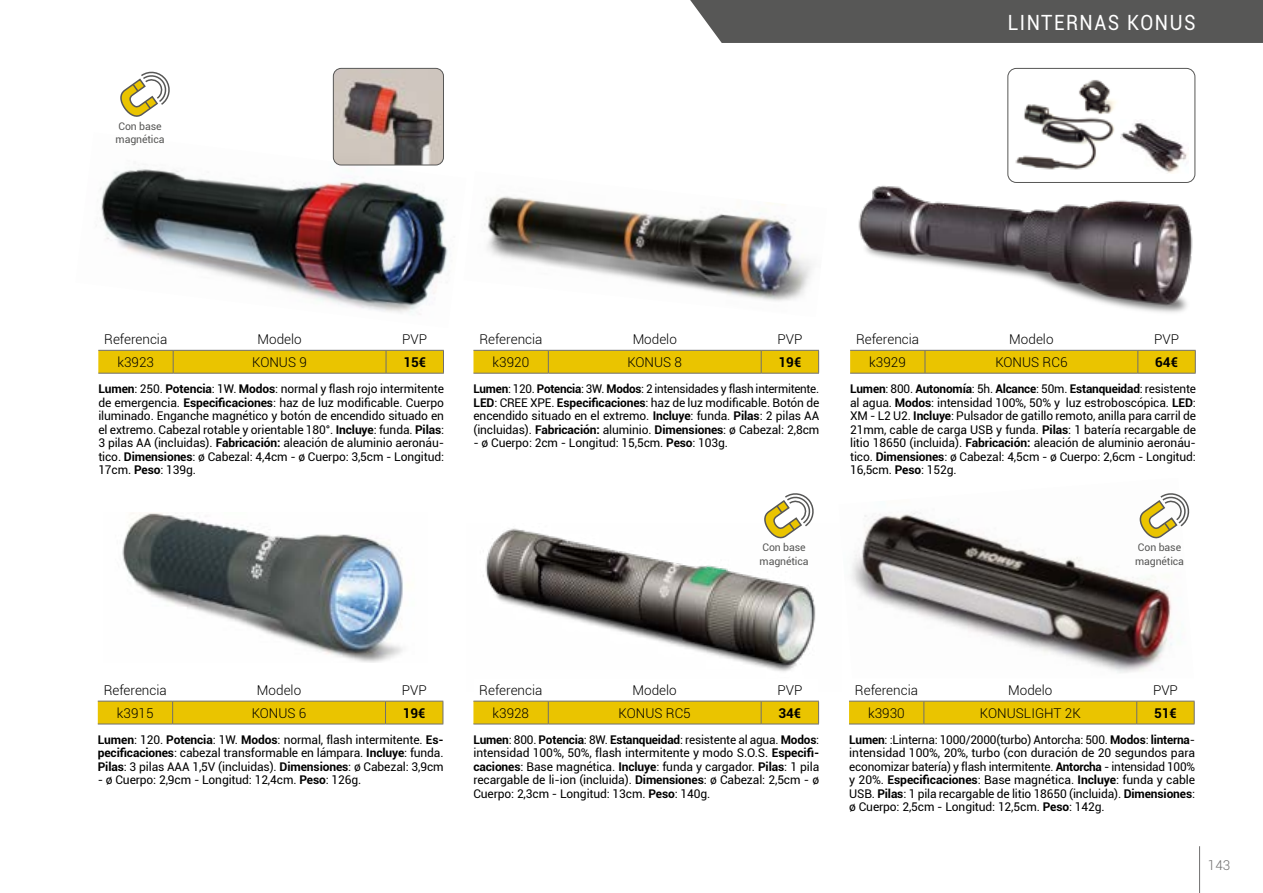
<style>
.page{position:relative;width:1263px;height:893px;background:#fff}
.page>*{position:absolute;margin:0;border:0;box-sizing:border-box;transform-origin:0 0}
.Sección_pág__Der{font:21px "Roboto";letter-spacing:.08em;color:#fff;scale:.9 1}
.t1{font:300 13.5px "Roboto";color:#000}
.t2{font:700 13.5px "Roboto";color:#000}
.t3{font:300 13.5px "Roboto";color:#706f6f}
.t4{font:12px/13.5px "Roboto";letter-spacing:-.01em;color:#000;text-align:justify}
.t5{font:10.5px/13.5px "Roboto";letter-spacing:-.01em;color:#575756}
.s1{font-weight:700}
</style>
<div class="page">
<img style="left:122px;top:513px;width:281px;height:150px">
<div style="left:690px;top:0;width:573px;height:43px;background:#575756"></div>
<img style="left:858px;top:173px;width:338px;height:140px">
<img style="left:1008px;top:68px;width:113px;height:114px">
<div style="left:1007px;top:68px;width:188px;height:115px;border:1px solid #575756;border-radius:9px"></div>
<img style="left:1120px;top:119px;width:67px;height:54px">
<hr style="left:850px;top:373px;width:75px;height:1px;background:#706f6f">
<hr style="left:925px;top:373px;width:213px;height:1px;background:#706f6f">
<hr style="left:1138px;top:373px;width:58px;height:1px;background:#706f6f">
<svg style="left:850px;top:349px;width:346px;height:24px;background:#e4c10f"></svg>
<hr style="left:1138px;top:350px;width:58px;height:1px;background:#706f6f">
<hr style="left:98px;top:724px;width:75px;height:1px;background:#706f6f">
<hr style="left:173px;top:724px;width:212px;height:1px;background:#706f6f">
<hr style="left:385px;top:724px;width:58px;height:1px;background:#706f6f">
<svg style="left:98px;top:700px;width:346px;height:24px;background:#e2c00e"></svg>
<hr style="left:385px;top:701px;width:58px;height:1px;background:#706f6f">
<img style="left:484px;top:196px;width:328px;height:105px">
<hr style="left:473px;top:373px;width:75px;height:1px;background:#706f6f">
<hr style="left:548px;top:373px;width:213px;height:1px;background:#706f6f">
<hr style="left:761px;top:373px;width:58px;height:1px;background:#706f6f">
<svg style="left:473px;top:349px;width:346px;height:24px;background:#e4c10f"></svg>
<hr style="left:761px;top:350px;width:58px;height:1px;background:#706f6f">
<img style="left:100px;top:132px;width:348px;height:183px">
<hr style="left:98px;top:373px;width:75px;height:1px;background:#706f6f">
<hr style="left:173px;top:373px;width:213px;height:1px;background:#706f6f">
<hr style="left:386px;top:373px;width:58px;height:1px;background:#706f6f">
<svg style="left:98px;top:349px;width:346px;height:24px;background:#e4c10f"></svg>
<hr style="left:386px;top:350px;width:58px;height:1px;background:#706f6f">
<img style="left:333px;top:68px;width:110px;height:97px">
<div style="left:333px;top:68px;width:111px;height:97px;border:1px solid #575756;border-radius:8px"></div>
<svg style="left:120px;top:71px;width:50px;height:46px"></svg>
<img style="left:483px;top:528px;width:333px;height:144px">
<hr style="left:473px;top:724px;width:75px;height:1px;background:#706f6f">
<hr style="left:548px;top:724px;width:213px;height:1px;background:#706f6f">
<hr style="left:761px;top:724px;width:58px;height:1px;background:#706f6f">
<svg style="left:473px;top:700px;width:346px;height:24px;background:#e2c00e"></svg>
<hr style="left:761px;top:701px;width:58px;height:1px;background:#706f6f">
<svg style="left:763px;top:493px;width:52px;height:47px"></svg>
<img style="left:851px;top:512px;width:321px;height:161px">
<hr style="left:849px;top:724px;width:75px;height:1px;background:#706f6f">
<hr style="left:924px;top:724px;width:213px;height:1px;background:#706f6f">
<hr style="left:1137px;top:724px;width:57px;height:1px;background:#706f6f">
<svg style="left:849px;top:700px;width:346px;height:24px;background:#e2bf0f"></svg>
<hr style="left:1137px;top:701px;width:57px;height:1px;background:#706f6f">
<svg style="left:1139px;top:493px;width:51px;height:47px"></svg>
<hr style="left:1199px;top:846px;width:1px;height:47px;background:#706f6f">
<p class="t5" style="left:116px;top:119px;width:50px">Con base magnética</p>
<p class="Sección_pág__Der" style="left:1008px;top:7px;width:210px">LINTERNAS KONUS</p>
<p class="t1" style="left:104px;top:330px;width:65px">Referencia</p>
<p class="t1" style="left:257px;top:330px;width:46px">Modelo</p>
<p class="t1" style="left:402px;top:330px;width:26px">PVP</p>
<p class="t1" style="left:117px;top:353px;width:38px">k3923</p>
<p class="t1" style="left:252px;top:353px;width:56px">KONUS 9</p>
<p class="t2" style="left:403px;top:352px;width:24px">15€</p>
<p class="t4" style="left:98px;top:382px;width:347px"><span class="s1">Lumen</span>: 250. <span class="s1">Potencia</span>: 1W. <span class="s1">Modos</span>: normal y flash rojo intermitente de emergencia. <span class="s1">Especificaciones</span>: haz de luz modificable. Cuerpo iluminado. Enganche magnético y botón de encendido situado en el extremo. Cabezal rotable y orientable 180°. <span class="s1">Incluye</span>: funda. <span class="s1">Pilas</span>:<br>3 pilas AA (incluidas). <span class="s1">Fabricación:</span> aleación de aluminio aeronáu&shy;tico. <span class="s1">Dimensiones</span>: ø Cabezal: 4,4cm - ø Cuerpo: 3,5cm - Longitud:<br>17cm. <span class="s1">Peso</span>: 139g.</p>
<p class="t1" style="left:479px;top:330px;width:65px">Referencia</p>
<p class="t1" style="left:633px;top:330px;width:46px">Modelo</p>
<p class="t1" style="left:777px;top:330px;width:26px">PVP</p>
<p class="t1" style="left:493px;top:353px;width:38px">k3920</p>
<p class="t1" style="left:627px;top:353px;width:56px">KONUS 8</p>
<p class="t2" style="left:778px;top:352px;width:24px">19€</p>
<p class="t4" style="left:473px;top:382px;width:347px"><span class="s1">Lumen</span>: 120. <span class="s1">Potencia</span>: 3W. <span class="s1">Modos</span>: 2 intensidades y flash intermitente.<br><span class="s1">LED</span>: CREE XPE. <span class="s1">Especificaciones</span>: haz de luz modificable. Botón de encendido situado en el extremo. <span class="s1">Incluye</span>: funda. <span class="s1">Pilas</span>: 2 pilas AA (incluidas). <span class="s1">Fabricación:</span> aluminio. <span class="s1">Dimensiones</span>: ø Cabezal: 2,8cm</p>
<p class="t4" style="left:473px;top:436px;width:256px">- ø Cuerpo: 2cm - Longitud: 15,5cm. <span class="s1">Peso</span>: 103g.</p>
<p class="t5" style="left:760px;top:540px;width:50px">Con base magnética</p>
<p class="t1" style="left:856px;top:330px;width:65px">Referencia</p>
<p class="t1" style="left:1009px;top:330px;width:46px">Modelo</p>
<p class="t1" style="left:1154px;top:330px;width:26px">PVP</p>
<p class="t1" style="left:869px;top:353px;width:38px">k3929</p>
<p class="t1" style="left:995px;top:353px;width:74px">KONUS RC6</p>
<p class="t2" style="left:1155px;top:352px;width:24px">64€</p>
<p class="t4" style="left:850px;top:382px;width:347px"><span class="s1">Lumen</span>: 800. <span class="s1">Autonomía</span>: 5h. <span class="s1">Alcance</span>: 50m. <span class="s1">Estanqueidad</span>: resistente al agua. <span class="s1">Modos</span>: intensidad 100%, 50% y luz estroboscópica. <span class="s1">LED</span>:<br>XM - L2 U2. <span class="s1">Incluye</span>: Pulsador de gatillo remoto, anilla para carril de 21mm, cable de carga USB y funda. <span class="s1">Pilas</span>: 1 batería recargable de litio 18650 (incluida). <span class="s1">Fabricación:</span> aleación de aluminio aeronáu&shy;tico. <span class="s1">Dimensiones</span>: ø Cabezal: 4,5cm - ø Cuerpo: 2,6cm - Longitud:<br>16,5cm. <span class="s1">Peso</span>: 152g.</p>
<p class="t5" style="left:1135px;top:540px;width:50px">Con base magnética</p>
<p class="t1" style="left:104px;top:681px;width:65px">Referencia</p>
<p class="t1" style="left:257px;top:681px;width:46px">Modelo</p>
<p class="t1" style="left:402px;top:681px;width:26px">PVP</p>
<p class="t1" style="left:117px;top:703px;width:38px">k3915</p>
<p class="t1" style="left:252px;top:703px;width:56px">KONUS 6</p>
<p class="t2" style="left:403px;top:703px;width:24px">19€</p>
<p class="t4" style="left:98px;top:732px;width:347px"><span class="s1">Lumen</span>: 120. <span class="s1">Potencia</span>: 1W. <span class="s1">Modos</span>: normal, flash intermitente. <span class="s1">Es&shy;pecificaciones</span>: cabezal transformable en lámpara. <span class="s1">Incluye</span>: funda.<br><span class="s1">Pilas</span>: 3 pilas AAA 1,5V (incluidas). <span class="s1">Dimensiones</span>: ø Cabezal: 3,9cm</p>
<p class="t4" style="left:98px;top:773px;width:265px">- ø Cuerpo: 2,9cm - Longitud: 12,4cm. <span class="s1">Peso</span>: 126g.</p>
<p class="t1" style="left:479px;top:681px;width:65px">Referencia</p>
<p class="t1" style="left:633px;top:681px;width:46px">Modelo</p>
<p class="t1" style="left:777px;top:681px;width:26px">PVP</p>
<p class="t1" style="left:493px;top:703px;width:38px">k3928</p>
<p class="t1" style="left:619px;top:703px;width:74px">KONUS RC5</p>
<p class="t2" style="left:778px;top:703px;width:24px">34€</p>
<p class="t4" style="left:473px;top:732px;width:347px"><span class="s1">Lumen</span>: 800. <span class="s1">Potencia</span>: 8W. <span class="s1">Estanqueidad</span>: resistente al agua. <span class="s1">Modos</span>: intensidad 100%, 50%, flash intermitente y modo S.O.S. <span class="s1">Especifi&shy;caciones</span>: Base magnética. <span class="s1">Incluye</span>: funda y cargador. <span class="s1">Pilas</span>: 1 pila recargable de li-ion (incluida). <span class="s1">Dimensiones</span>: ø Cabezal: 2,5cm - ø Cuerpo: 2,3cm - Longitud: 13cm. <span class="s1">Peso</span>: 140g.</p>
<p class="t1" style="left:855px;top:681px;width:65px">Referencia</p>
<p class="t1" style="left:1008px;top:681px;width:46px">Modelo</p>
<p class="t1" style="left:1153px;top:681px;width:26px">PVP</p>
<p class="t1" style="left:868px;top:703px;width:38px">k3930</p>
<p class="t1" style="left:980px;top:703px;width:102px">KONUSLIGHT 2K</p>
<p class="t2" style="left:1154px;top:703px;width:24px">51€</p>
<p class="t4" style="left:849px;top:732px;width:347px"><span class="s1">Lumen</span>: :Linterna: 1000/2000(turbo) Antorcha: 500. <span class="s1">Modos</span>: <span class="s1">linterna&shy;</span>intensidad 100%, 20%, turbo (con duración de 20 segundos para economizar batería) y flash intermitente. <span class="s1">Antorcha</span> - intensidad 100% y 20%. <span class="s1">Especificaciones</span>: Base magnética. <span class="s1">Incluye</span>: funda y cable USB. <span class="s1">Pilas</span>: 1 pila recargable de litio 18650 (incluida). <span class="s1">Dimensiones</span>: ø Cuerpo: 2,5cm - Longitud: 12,5cm. <span class="s1">Peso</span>: 142g.</p>
<p class="t3" style="left:1208px;top:856px;width:24px">143</p>
</div>
